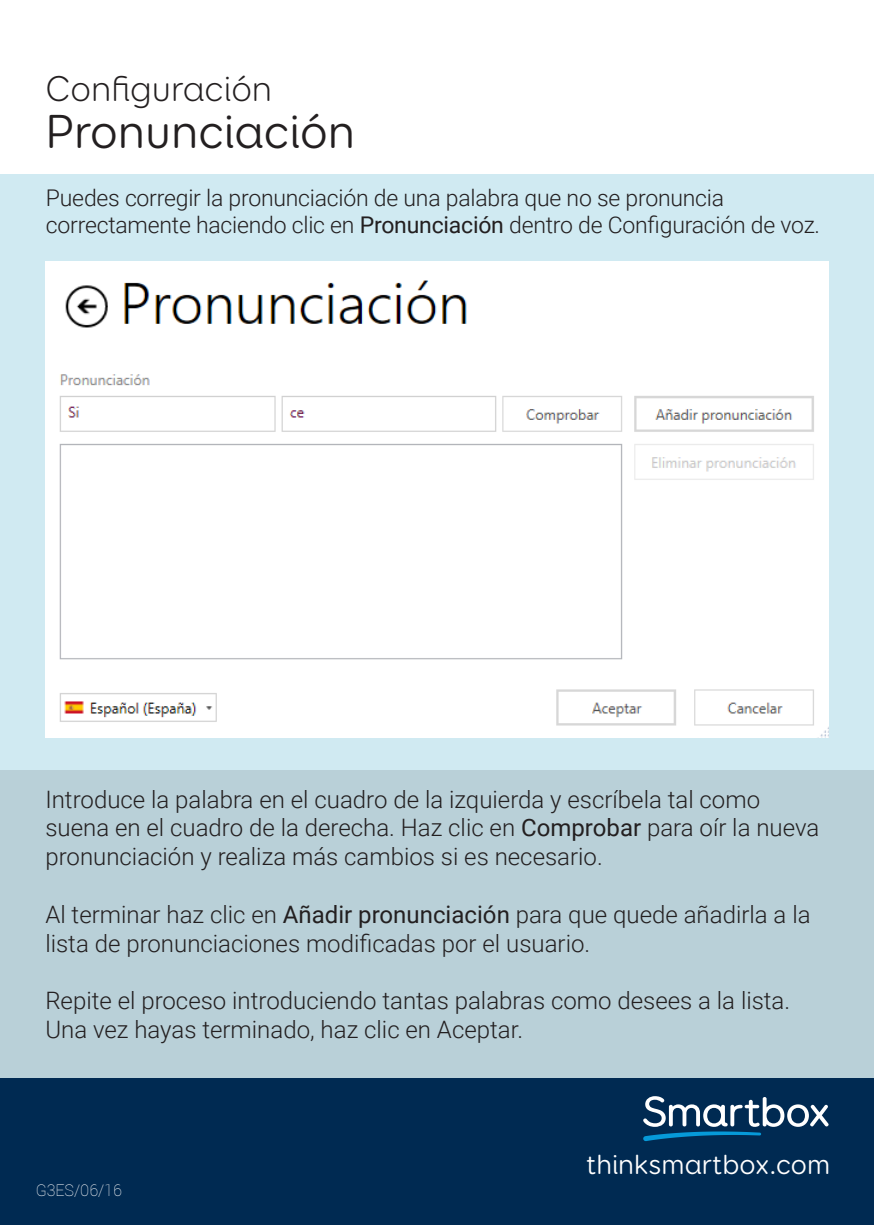
<style>
.page{position:relative;width:874px;height:1225px;background:#fff}
.page>*{position:absolute;margin:0;border:0;box-sizing:border-box;transform-origin:0 0}
.t1{font:48px "Booster Next FY";color:#231f20}
.t2{font:300 36px "Booster Next FY";color:#231f20}
.t3{font:28px "Booster Next FY";color:#fff}
.Para{font:300 24px/28.8px "Roboto";color:#231f20}
.Para-2{font:300 23px/27.6px "Roboto";letter-spacing:-.01em;color:#231f20}
.Para-3{font:100 16px "Roboto";color:#fff}
.s1{font-weight:400}
</style>
<div class="page">
<div style="left:0;top:769px;width:873px;height:309px;background:#b9d0d8"></div>
<div style="left:0;top:174px;width:873px;height:595px;background:#d0eaf2"></div>
<div style="left:0;top:1078px;width:873px;height:147px;background:#002a52"></div>
<svg style="left:643px;top:1096px;width:185px;height:45px"></svg>
<div style="left:46px;top:262px;width:782px;height:475px;background:#fff"></div>
<p class="t2" style="left:46px;top:67px;width:228px">Configuración</p>
<p class="t1" style="left:45px;top:102px;width:311px">Pronunciación</p>
<p class="Para-2" style="left:46px;top:183px;width:775px">Puedes corregir la pronunciación de una palabra que no se pronuncia correctamente haciendo clic en <span class="s1">Pronunciación</span> dentro de Configuración de voz.</p>
<p class="Para" style="left:45px;top:783px;width:775px">Introduce la palabra en el cuadro de la izquierda y escríbela tal como suena en el cuadro de la derecha. Haz clic en <span class="s1">Comprobar</span> para oír la nueva pronunciación y realiza más cambios si es necesario.</p>
<p class="Para" style="left:45px;top:899px;width:766px">Al terminar haz clic en <span class="s1">Añadir pronunciación</span> para que quede añadirla a la lista de pronunciaciones modificadas por el usuario.</p>
<p class="Para" style="left:45px;top:985px;width:746px">Repite el proceso introduciendo tantas palabras como desees a la lista.<br>Una vez hayas terminado, haz clic en Aceptar.</p>
<p class="Para-3" style="left:36px;top:1179px;width:87px">G3ES/06/16</p>
<p class="t3" style="left:586px;top:1147px;width:245px">thinksmartbox.com</p>
</div>
